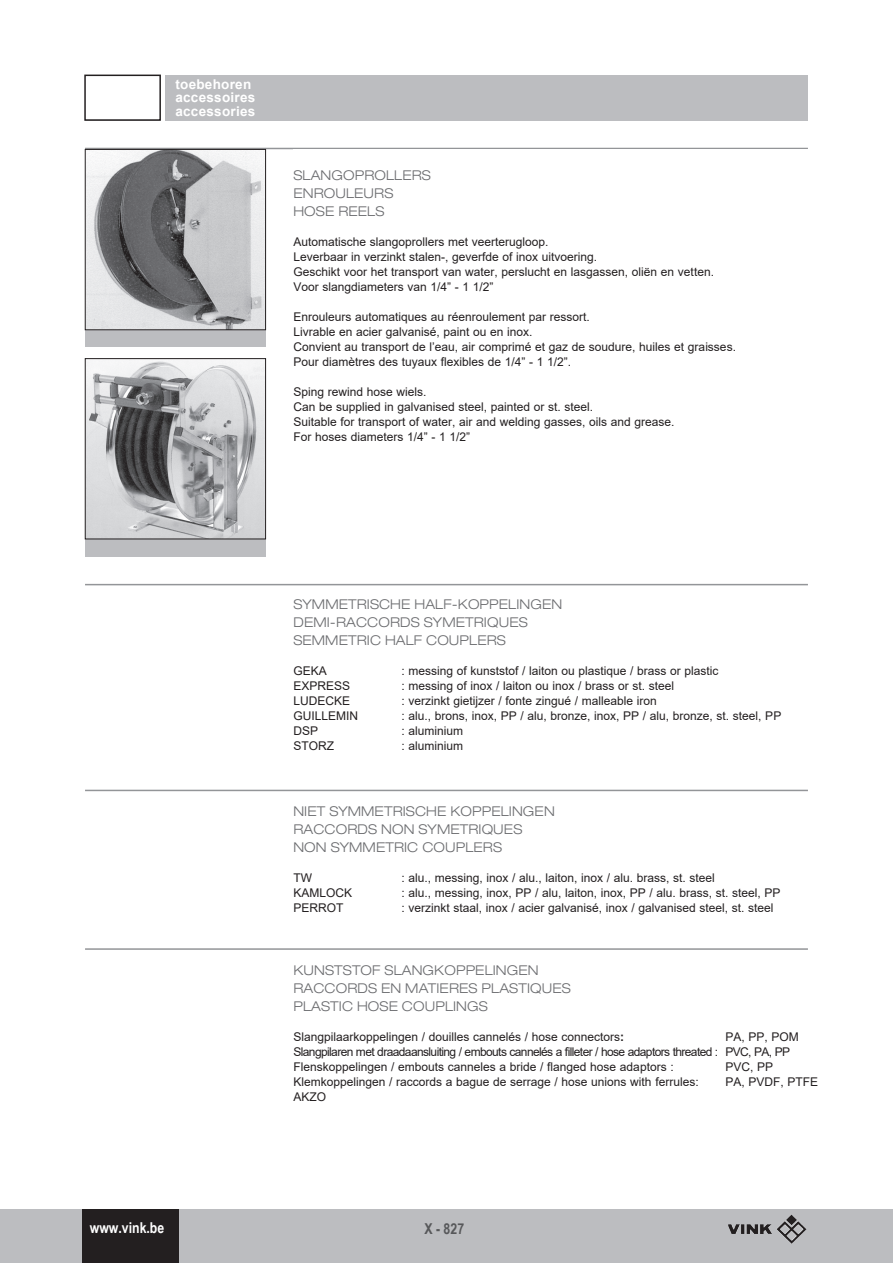
<style>
.page{position:relative;width:893px;height:1263px;background:#fff}
.page>*{position:absolute;margin:0;border:0;box-sizing:border-box;transform-origin:0 0}
.t1{font:700 15px "Arial Narrow";color:#fff}
.t2{font:700 15px "Arial Narrow";color:#57585a}
.t3{font:300 expanded 13.5px/18px "Helvetica Neue LT";letter-spacing:.01em;color:#6c6d70}
.t4{font:700 13.5px/13.5px "Arial";letter-spacing:.02em;color:#fff}
.t5{font:12px/15px "Arial";color:#231f20}
.t6{font:12px/15px "Arial";letter-spacing:-.05em;color:#231f20}
.s1{font-weight:700}
</style>
<div class="page">
<div style="left:0;top:1209px;width:893px;height:54px;background:#bcbdc0"></div>
<div style="left:82px;top:1209px;width:96px;height:54px;background:#231f20"></div>
<div style="left:166px;top:75px;width:642px;height:45px;background:#bcbdc0"></div>
<div style="left:84px;top:75px;width:77px;height:46px;border:2px solid #231f20"></div>
<hr style="left:85px;top:148px;width:723px;height:1px;background:#939598">
<img style="left:777px;top:1214px;width:29px;height:30px">
<div style="left:85px;top:330px;width:181px;height:17px;background:#bcbdc0"></div>
<img style="left:87px;top:151px;width:177px;height:177px">
<div style="left:85px;top:149px;width:181px;height:181px;border:1px solid #231f20"></div>
<div style="left:85px;top:539px;width:181px;height:17px;background:#bcbdc0"></div>
<img style="left:87px;top:360px;width:177px;height:177px">
<div style="left:85px;top:358px;width:181px;height:181px;border:1px solid #231f20"></div>
<hr style="left:85px;top:584px;width:723px;height:1px;background:#939598">
<hr style="left:85px;top:790px;width:723px;height:1px;background:#939598">
<hr style="left:85px;top:948px;width:723px;height:2px;background:#939598">
<p class="t4" style="left:175px;top:77px;width:82px">toebehoren accessoires accessories</p>
<p class="t3" style="left:293px;top:166px;width:139px">SLANGOPROLLERS<br>ENROULEURS<br>HOSE REELS</p>
<p class="t5" style="left:293px;top:235px;width:422px">Automatische slangoprollers met veerterugloop.<br>Leverbaar in verzinkt stalen-, geverfde of inox uitvoering.<br>Geschikt voor het transport van water, perslucht en lasgassen, oliën en vetten.<br>Voor slangdiameters van 1/4” - 1 1/2”</p>
<p class="t5" style="left:293px;top:310px;width:444px">Enrouleurs automatiques au réenroulement par ressort.<br>Livrable en acier galvanisé, paint ou en inox.<br>Convient au transport de l’eau, air comprimé et gaz de soudure, huiles et graisses.<br>Pour diamètres des tuyaux flexibles de 1/4” - 1 1/2”.</p>
<p class="t5" style="left:293px;top:385px;width:383px">Sping rewind hose wiels.<br>Can be supplied in galvanised steel, painted or st. steel.<br>Suitable for transport of water, air and welding gasses, oils and grease.<br>For hoses diameters 1/4” - 1 1/2”</p>
<p class="t3" style="left:293px;top:595px;width:270px">SYMMETRISCHE HALF-KOPPELINGEN<br>DEMI-RACCORDS SYMETRIQUES<br>SEMMETRIC HALF COUPLERS</p>
<p class="t5" style="left:293px;top:664px;width:35px">GEKA</p>
<p class="t5" style="left:401px;top:664px;width:319px">: messing of kunststof / laiton ou plastique / brass or plastic</p>
<p class="t5" style="left:293px;top:679px;width:58px">EXPRESS</p>
<p class="t5" style="left:401px;top:679px;width:274px">: messing of inox / laiton ou inox / brass or st. steel</p>
<p class="t5" style="left:293px;top:694px;width:58px">LUDECKE</p>
<p class="t5" style="left:401px;top:694px;width:257px">: verzinkt gietijzer / fonte zingué / malleable iron</p>
<p class="t5" style="left:293px;top:709px;width:66px">GUILLEMIN</p>
<p class="t5" style="left:401px;top:709px;width:381px">: alu., brons, inox, PP / alu, bronze, inox, PP / alu, bronze, st. steel, PP</p>
<p class="t5" style="left:293px;top:724px;width:26px">DSP</p>
<p class="t5" style="left:401px;top:724px;width:63px">: aluminium</p>
<p class="t5" style="left:293px;top:739px;width:42px">STORZ</p>
<p class="t5" style="left:401px;top:739px;width:63px">: aluminium</p>
<p class="t3" style="left:293px;top:802px;width:263px">NIET SYMMETRISCHE KOPPELINGEN<br>RACCORDS NON SYMETRIQUES<br>NON SYMMETRIC COUPLERS</p>
<p class="t5" style="left:293px;top:871px;width:20px">TW</p>
<p class="t5" style="left:401px;top:871px;width:315px">: alu., messing, inox / alu., laiton, inox / alu. brass, st. steel</p>
<p class="t5" style="left:293px;top:886px;width:60px">KAMLOCK</p>
<p class="t5" style="left:401px;top:886px;width:381px">: alu., messing, inox, PP / alu, laiton, inox, PP / alu. brass, st. steel, PP</p>
<p class="t5" style="left:293px;top:901px;width:52px">PERROT</p>
<p class="t5" style="left:401px;top:901px;width:374px">: verzinkt staal, inox / acier galvanisé, inox / galvanised steel, st. steel</p>
<p class="t3" style="left:293px;top:961px;width:279px">KUNSTSTOF SLANGKOPPELINGEN<br>RACCORDS EN MATIERES PLASTIQUES<br>PLASTIC HOSE COUPLINGS</p>
<p class="t5" style="left:293px;top:1030px;width:332px">Slangpilaarkoppelingen / douilles cannelés / hose connectors<span class="s1">:</span></p>
<p class="t6" style="left:293px;top:1030px;width:507px;text-indent:432px">PA, PP, POM<br>Slangpilaren met draadaansluiting / embouts cannelés a filleter / hose adaptors threated : PVC, PA, PP<br>Flenskoppelingen / embouts canneles a bride / flanged hose adaptors :</p>
<p class="t5" style="left:725px;top:1060px;width:49px">PVC, PP</p>
<p class="t5" style="left:293px;top:1075px;width:407px">Klemkoppelingen / raccords a bague de serrage / hose unions with ferrules:</p>
<p class="t5" style="left:725px;top:1075px;width:94px">PA, PVDF, PTFE</p>
<p class="t5" style="left:293px;top:1090px;width:34px">AKZO</p>
<p class="t1" style="left:90px;top:1216px;width:76px">www.vink.be</p>
<p class="t2" style="left:424px;top:1217px;width:41px">X - 827</p>
</div>
